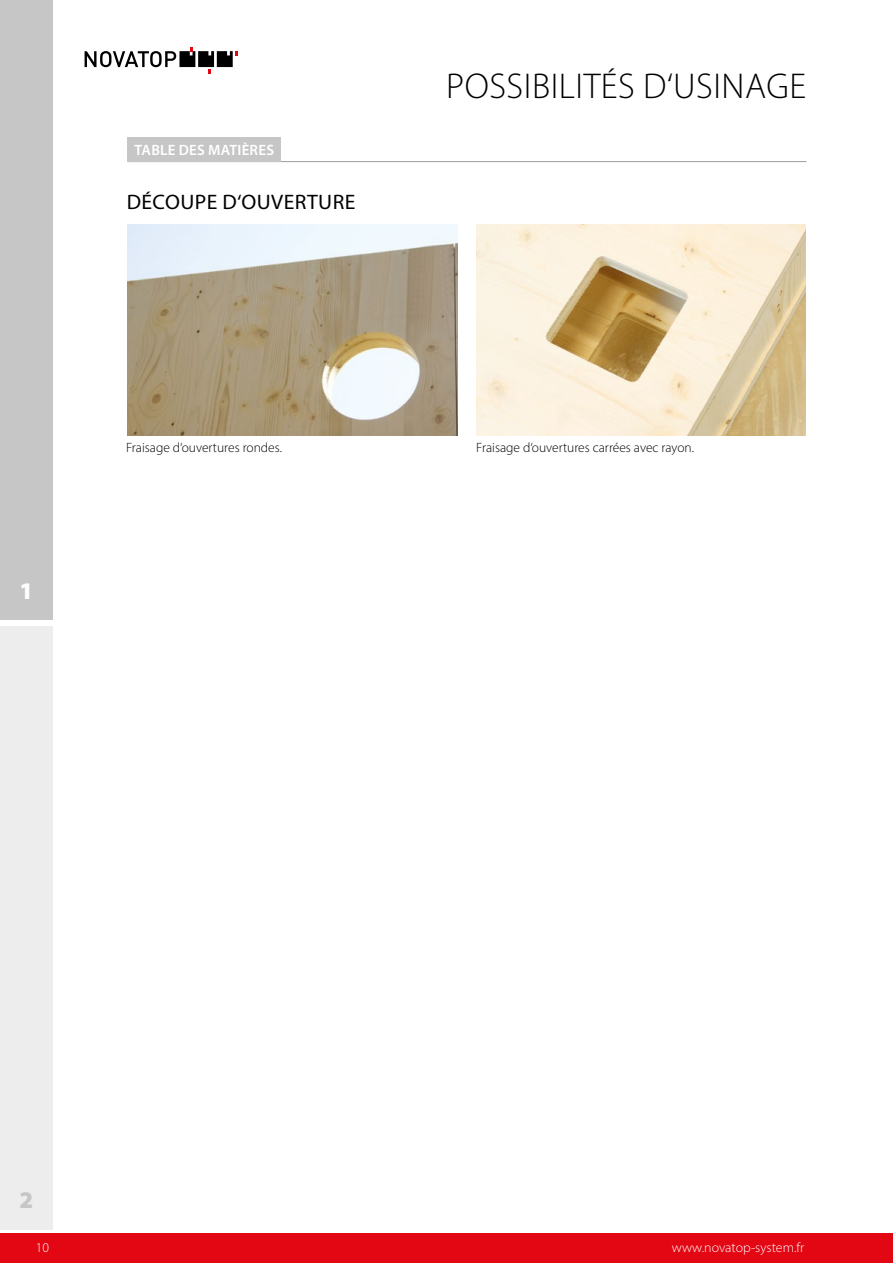
<style>
.page{position:relative;width:893px;height:1263px;background:#fff}
.page>*{position:absolute;margin:0;border:0;box-sizing:border-box;transform-origin:0 0}
.t1{font:300 36px "Myriad Pro";letter-spacing:.015em;color:#000}
.t2{font:900 24px "Myriad Pro";color:#fff}
.t3{font:900 24px "Myriad Pro";color:#c6c6c6}
.t4{font:21px "Myriad Pro";letter-spacing:.02em;color:#000}
.t5{font:600 15px "Myriad Pro";letter-spacing:.015em;color:#fff}
.t6{font:300 13.5px "Myriad Pro";color:#000}
.t7{font:300 13.5px "Myriad Pro";color:#fff}
</style>
<div class="page">
<hr style="left:128px;top:161px;width:678px;height:1px;background:#9d9d9c">
<div style="left:0;top:1233px;width:893px;height:30px;background:#e30613"></div>
<svg style="left:85px;top:47px;width:153px;height:26px"></svg>
<img style="left:128px;top:225px;width:329px;height:210px">
<img style="left:476px;top:225px;width:330px;height:210px">
<div style="left:0;top:626px;width:53px;height:603px;background:#ededed"></div>
<div style="left:0;top:0;width:53px;height:620px;background:#c6c6c6"></div>
<div style="left:128px;top:137px;width:153px;height:25px;background:#c6c6c6"></div>
<p class="t5" style="left:135px;top:140px;width:141px">TABLE DES MATIÈRES</p>
<h3 class="t4" style="left:127px;top:189px;width:230px">DÉCOUPE D‘OUVERTURE</h3>
<h1 class="t1" style="left:446px;top:65px;width:362px">POSSIBILITÉS D‘USINAGE</h1>
<h2 class="t2" style="left:19px;top:574px;width:15px">1</h2>
<p class="t6" style="left:126px;top:439px;width:157px">Fraisage d‘ouvertures rondes.</p>
<p class="t6" style="left:476px;top:439px;width:219px">Fraisage d‘ouvertures carrées avec rayon.</p>
<h2 class="t3" style="left:19px;top:1184px;width:15px">2</h2>
<p class="t7" style="left:36px;top:1239px;width:15px">10</p>
<p class="t7" style="left:672px;top:1239px;width:134px">www.novatop-system.fr</p>
</div>
